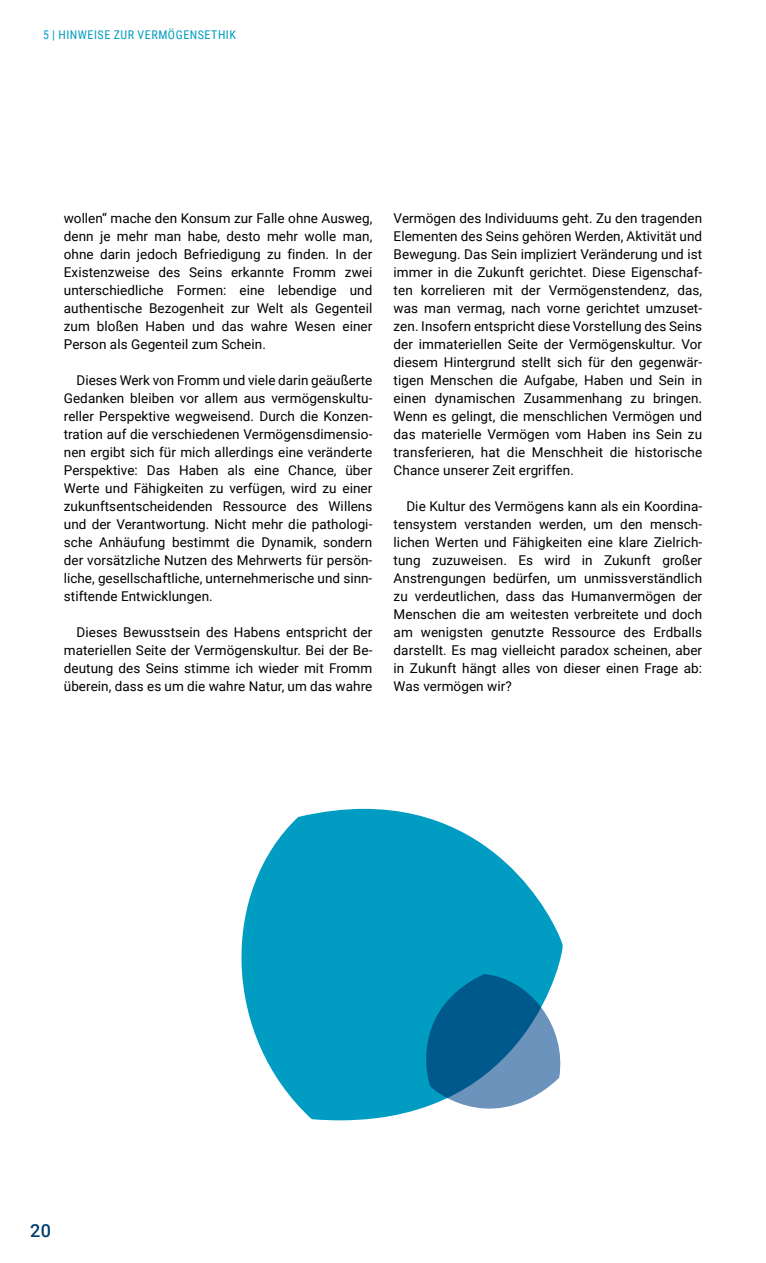
<style>
.page{position:relative;width:766px;height:1263px;background:#fff}
.page>*{position:absolute;margin:0;border:0;box-sizing:border-box;transform-origin:0 0}
.t1{font:500 18px "Roboto";color:#003e6e}
.t2{font:13.5px/18px "Roboto";letter-spacing:.005em;color:#000;text-align:justify}
.t3{font:12px "Roboto Condensed";letter-spacing:.045em;color:#009cc1}
</style>
<div class="page">
<svg style="left:241px;top:809px;width:322px;height:311px;fill:#009cc1"></svg>
<svg style="left:412px;top:974px;width:151px;height:146px"></svg>
<p class="t3" style="left:43px;top:26px;width:194px">5 | HINWEISE ZUR VERMÖGENSETHIK</p>
<p class="t2" style="left:64px;top:208px;width:310px">wollen“ mache den Konsum zur Falle ohne Ausweg, denn je mehr man habe, desto mehr wolle man, ohne darin jedoch Befriedigung zu finden. In der Existenzweise des Seins erkannte Fromm zwei unterschiedliche Formen: eine lebendige und authentische Bezogenheit zur Welt als Gegenteil zum bloßen Haben und das wahre Wesen einer Person als Gegenteil zum Schein.</p>
<p class="t2" style="left:64px;top:370px;width:310px;text-indent:13px">Dieses Werk von Fromm und viele darin geäußerte Gedanken bleiben vor allem aus vermögenskultu&shy;reller Perspektive wegweisend. Durch die Konzen&shy;tration auf die verschiedenen Vermögensdimensio&shy;nen ergibt sich für mich allerdings eine veränderte Perspektive: Das Haben als eine Chance, über Werte und Fähigkeiten zu verfügen, wird zu einer zukunftsentscheidenden Ressource des Willens und der Verantwortung. Nicht mehr die pathologi&shy;sche Anhäufung bestimmt die Dynamik, sondern der vorsätzliche Nutzen des Mehrwerts für persön&shy;liche, gesellschaftliche, unternehmerische und sinn&shy;stiftende Entwicklungen.</p>
<p class="t2" style="left:64px;top:622px;width:310px;text-indent:13px">Dieses Bewusstsein des Habens entspricht der materiellen Seite der Vermögenskultur. Bei der Be&shy;deutung des Seins stimme ich wieder mit Fromm überein, dass es um die wahre Natur, um das wahre</p>
<p class="t2" style="left:393px;top:208px;width:310px">Vermögen des Individuums geht. Zu den tragenden Elementen des Seins gehören Werden, Aktivität und Bewegung. Das Sein impliziert Veränderung und ist immer in die Zukunft gerichtet. Diese Eigenschaf&shy;ten korrelieren mit der Vermögenstendenz, das, was man vermag, nach vorne gerichtet umzuset&shy;zen. Insofern entspricht diese Vorstellung des Seins der immateriellen Seite der Vermögenskultur. Vor diesem Hintergrund stellt sich für den gegenwär&shy;tigen Menschen die Aufgabe, Haben und Sein in einen dynamischen Zusammenhang zu bringen.<br>Wenn es gelingt, die menschlichen Vermögen und das materielle Vermögen vom Haben ins Sein zu transferieren, hat die Menschheit die historische Chance unserer Zeit ergriffen.</p>
<p class="t2" style="left:393px;top:496px;width:310px;text-indent:13px">Die Kultur des Vermögens kann als ein Koordina&shy;tensystem verstanden werden, um den mensch&shy;lichen Werten und Fähigkeiten eine klare Zielrich&shy;tung zuzuweisen. Es wird in Zukunft großer Anstrengungen bedürfen, um unmissverständlich zu verdeutlichen, dass das Humanvermögen der Menschen die am weitesten verbreitete und doch am wenigsten genutzte Ressource des Erdballs darstellt. Es mag vielleicht paradox scheinen, aber in Zukunft hängt alles von dieser einen Frage ab:<br>Was vermögen wir?</p>
<h1 class="t1" style="left:30px;top:1218px;width:23px">20</h1>
</div>
